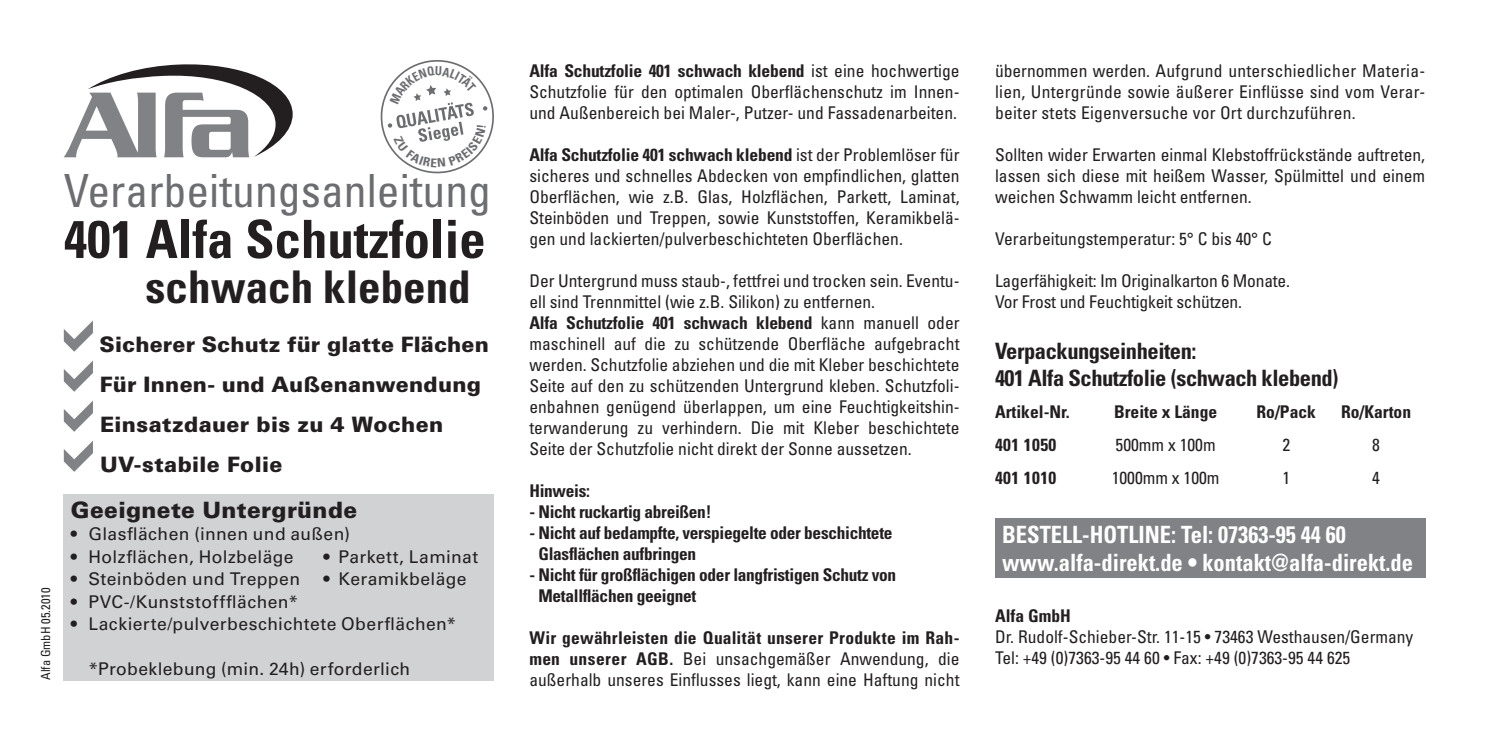
<style>
.page{position:relative;width:1489px;height:745px;background:#fff}
.page>*{position:absolute;margin:0;border:0;box-sizing:border-box;transform-origin:0 0}
.t1{font:700 condensed 52.75px "Univers LT Std";color:#231f20}
.t2{font:condensed 45.75px "Univers LT Std";color:#6c6d70}
.t3{font:700 condensed 45px "Univers LT Std";color:#231f20}
.t4{font:700 condensed 23.75px/28.5px "Univers LT Std";color:#fff;scale:.95 1}
.t5{font:700 condensed 22.5px/27px "Univers LT Std";letter-spacing:-.02em;color:#231f20}
.t6{font:900 22.5px "Univers LT Std";letter-spacing:.015em;color:#231f20}
.t7{font:900 21.25px/40px "Univers LT Std";letter-spacing:.01em;color:#231f20}
.t8{font:condensed 17.5px/21px "Univers LT Std";color:#231f20;text-align:justify}
.t9{font:700 condensed 17.5px/21px "Univers LT Std";letter-spacing:-.015em;color:#231f20}
.t10{font:17.5px "Univers LT Std";letter-spacing:.02em;color:#231f20}
.t11{font:condensed 12.5px "Univers LT Std";color:#231f20}
.s1{font-weight:700}
</style>
<div class="page">
<div style="left:994px;top:518px;width:430px;height:60px;background:#808285"></div>
<svg style="left:64px;top:320px;width:29px;height:31px"></svg>
<svg style="left:64px;top:360px;width:29px;height:31px"></svg>
<svg style="left:64px;top:400px;width:29px;height:31px"></svg>
<svg style="left:64px;top:441px;width:29px;height:30px"></svg>
<div style="left:64px;top:494px;width:430px;height:186px;background:#d1d2d4"></div>
<svg style="left:64px;top:64px;width:229px;height:93px"></svg>
<svg style="left:380px;top:60px;width:114px;height:114px"></svg>
<p class="t11" style="left:38px;top:679px;width:94px;rotate:-90deg">Alfa GmbH 05.2010</p>
<h2 class="t2" style="left:64px;top:161px;width:429px">Verarbeitungsanleitung</h2>
<h1 class="t1" style="left:64px;top:207px;width:423px">401 Alfa Schutzfolie</h1>
<h3 class="t3" style="left:146px;top:259px;width:326px">schwach klebend</h3>
<p class="t7" style="left:100px;top:323px;width:391px">Sicherer Schutz für glatte Flächen<br>Für Innen- und Außenanwendung<br>Einsatzdauer bis zu 4 Wochen<br>UV-stabile Folie</p>
<p class="t6" style="left:71px;top:495px;width:288px">Geeignete Untergründe</p>
<p class="t10" style="left:71px;top:523px;width:281px">• Glasflächen (innen und außen)</p>
<p class="t10" style="left:71px;top:546px;width:224px">• Holzflächen, Holzbeläge</p>
<p class="t10" style="left:323px;top:546px;width:156px">• Parkett, Laminat</p>
<p class="t10" style="left:71px;top:568px;width:231px">• Steinböden und Treppen</p>
<p class="t10" style="left:323px;top:568px;width:145px">• Keramikbeläge</p>
<p class="t10" style="left:71px;top:591px;width:229px">• PVC-/Kunststoffflächen*</p>
<p class="t10" style="left:71px;top:613px;width:387px">• Lackierte/pulverbeschichtete Oberflächen*</p>
<p class="t10" style="left:88px;top:658px;width:323px">*Probeklebung (min. 24h) erforderlich</p>
<p class="t8" style="left:529px;top:59px;width:431px"><span class="s1">Alfa Schutzfolie 401 schwach klebend</span> ist eine hochwertige Schutzfolie für den optimalen Oberflächenschutz im Innen&shy;und Außenbereich bei Maler-, Putzer- und Fassadenarbeiten.</p>
<p class="t8" style="left:529px;top:143px;width:431px"><span class="s1">Alfa Schutzfolie 401 schwach klebend</span> ist der Problemlöser für sicheres und schnelles Abdecken von empfindlichen, glatten Oberflächen, wie z.B. Glas, Holzflächen, Parkett, Laminat, Steinböden und Treppen, sowie Kunststoffen, Keramikbelä&shy;gen und lackierten/pulverbeschichteten Oberflächen.</p>
<p class="t8" style="left:529px;top:269px;width:431px;text-align:left">Der Untergrund muss staub-, fettfrei und trocken sein. Eventu&shy;ell sind Trennmittel (wie z.B. Silikon) zu entfernen.<br><span class="s1">Alfa Schutzfolie 401 schwach klebend</span> kann manuell oder maschinell auf die zu schützende Oberfläche aufgebracht werden. Schutzfolie abziehen und die mit Kleber beschichtete Seite auf den zu schützenden Untergrund kleben. Schutzfoli&shy;enbahnen genügend überlappen, um eine Feuchtigkeitshin&shy;terwanderung zu verhindern. Die mit Kleber beschichtete Seite der Schutzfolie nicht direkt der Sonne aussetzen.</p>
<p class="t9" style="left:529px;top:480px;width:62px">Hinweis:</p>
<p class="t9" style="left:529px;top:501px;width:183px">- Nicht ruckartig abreißen!</p>
<p class="t9" style="left:538px;top:522px;width:355px;text-indent:-9px">- Nicht auf bedampfte, verspiegelte oder beschichtete<br>Glasflächen aufbringen</p>
<p class="t9" style="left:538px;top:564px;width:359px;text-indent:-9px">- Nicht für großflächigen oder langfristigen Schutz von<br>Metallflächen geeignet</p>
<p class="t8" style="left:529px;top:626px;width:431px"><span class="s1">Wir gewährleisten die Qualität unserer Produkte im Rah&shy;men unserer AGB.</span> Bei unsachgemäßer Anwendung, die außerhalb unseres Einflusses liegt, kann eine Haftung nicht</p>
<p class="t8" style="left:994px;top:59px;width:431px">übernommen werden. Aufgrund unterschiedlicher Materia&shy;lien, Untergründe sowie äußerer Einflüsse sind vom Verar&shy;beiter stets Eigenversuche vor Ort durchzuführen.</p>
<p class="t8" style="left:994px;top:143px;width:431px">Sollten wider Erwarten einmal Klebstoffrückstände auftreten, lassen sich diese mit heißem Wasser, Spülmittel und einem weichen Schwamm leicht entfernen.</p>
<p class="t8" style="left:994px;top:227px;width:278px">Verarbeitungstemperatur: 5° C bis 40° C</p>
<p class="t8" style="left:994px;top:269px;width:296px">Lagerfähigkeit: Im Originalkarton 6 Monate.<br>Vor Frost und Feuchtigkeit schützen.</p>
<p class="t5" style="left:994px;top:337px;width:345px">Verpackungseinheiten:<br>401 Alfa Schutzfolie (schwach klebend)</p>
<p class="t9" style="left:994px;top:401px;width:76px">Artikel-Nr.</p>
<p class="t9" style="left:1114px;top:401px;width:105px">Breite x Länge</p>
<p class="t9" style="left:1256px;top:401px;width:61px">Ro/Pack</p>
<p class="t9" style="left:1340px;top:401px;width:72px">Ro/Karton</p>
<p class="t9" style="left:994px;top:434px;width:63px">401 1050</p>
<p class="t8" style="left:1115px;top:434px;width:102px">500mm x 100m</p>
<p class="t8" style="left:1282px;top:434px;width:9px">2</p>
<p class="t8" style="left:1371px;top:434px;width:9px">8</p>
<p class="t9" style="left:994px;top:466px;width:63px">401 1010</p>
<p class="t8" style="left:1111px;top:466px;width:109px">1000mm x 100m</p>
<p class="t8" style="left:1282px;top:466px;width:9px">1</p>
<p class="t8" style="left:1371px;top:466px;width:9px">4</p>
<h3 class="t4" style="left:1002px;top:519px;width:434px">BESTELL-HOTLINE: Tel: 07363-95 44 60 www.alfa-direkt.de • kontakt@alfa-direkt.de</h3>
<p class="t9" style="left:994px;top:605px;width:77px">Alfa GmbH</p>
<p class="t8" style="left:994px;top:625px;width:420px">Dr. Rudolf-Schieber-Str. 11-15 • 73463 Westhausen/Germany<br>Tel: +49 (0)7363-95 44 60 • Fax: +49 (0)7363-95 44 625</p>
</div>
